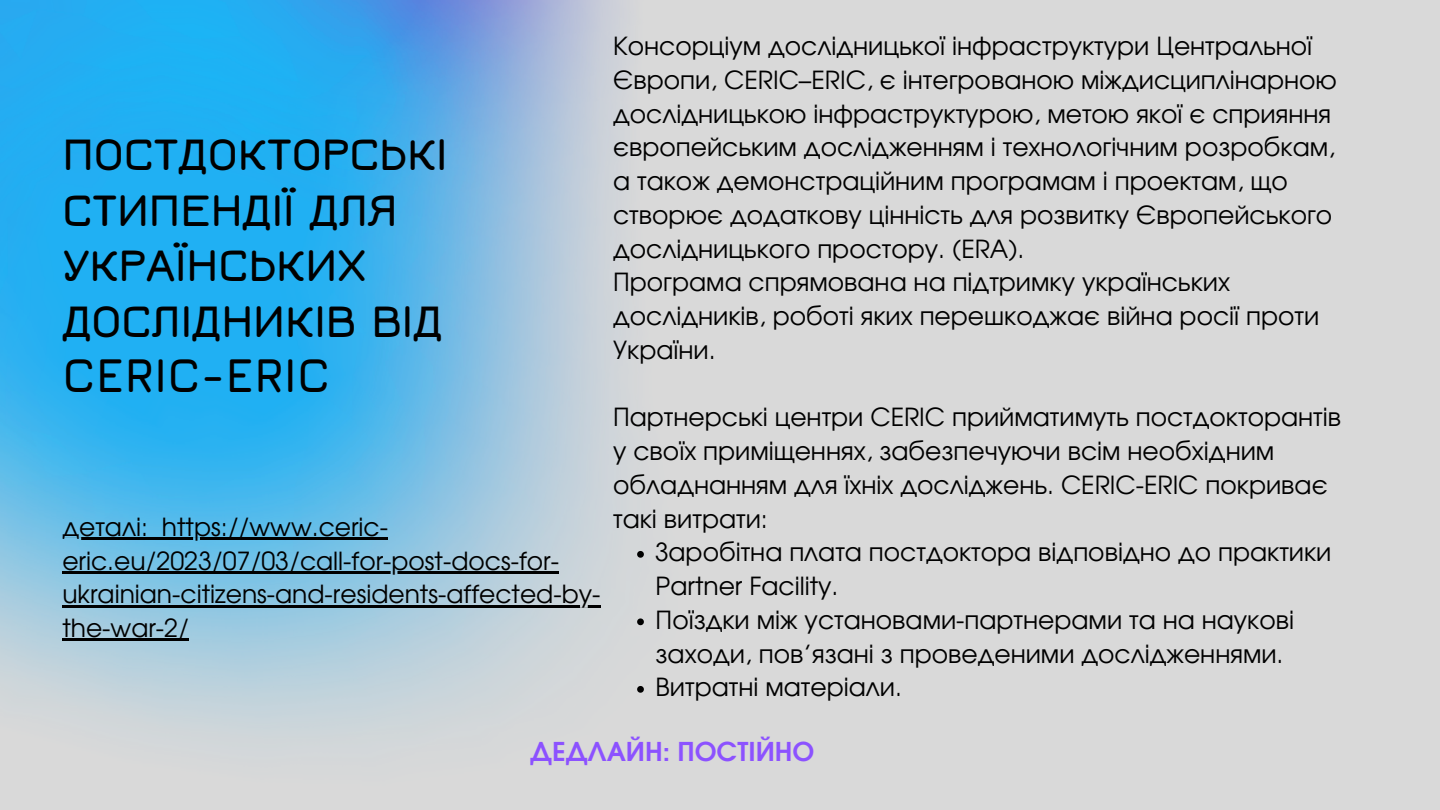
<style>
.page{position:relative;width:1440px;height:810px;background:#d9d9d9}
.page>*{position:absolute;margin:0;border:0;box-sizing:border-box;transform-origin:0 0}
.t1{font:700 47.5px/55.5px "Jura";color:#000}
.t2{font:700 26px "Evolventa";color:#8c52ff}
.t3{font:25px/33.8px "Evolventa";color:#000}
</style>
<div class="page">
<img style="left:0;top:0;width:642px;height:735px">
<hr style="left:62px;top:537px;width:86px;height:3px;background:#000">
<hr style="left:148px;top:537px;width:14px;height:3px;background:#000">
<hr style="left:162px;top:537px;width:226px;height:3px;background:#000">
<hr style="left:62px;top:571px;width:497px;height:2px;background:#000">
<hr style="left:62px;top:605px;width:538px;height:2px;background:#000">
<hr style="left:62px;top:639px;width:127px;height:2px;background:#000">
<svg style="left:637px;top:551px;width:7px;height:7px"></svg>
<svg style="left:637px;top:618px;width:7px;height:7px"></svg>
<svg style="left:637px;top:686px;width:7px;height:7px"></svg>
<h1 class="t1" style="left:62px;top:125px;width:387px">ПОСТДОКТОРСЬКІ<br>СТИПЕНДІЇ ДЛЯ<br>УКРАЇНСЬКИХ<br>ДОСЛІДНИКІВ ВІД<br>CERIC-ERIC</h1>
<p class="t3" style="left:613px;top:31px;width:725px">Консорціум дослідницької інфраструктури Центральної Європи, CERIC–ERIC, є інтегрованою міждисциплінарною дослідницькою інфраструктурою, метою якої є сприяння європейським дослідженням і технологічним розробкам, а також демонстраційним програмам і проектам, що створює додаткову цінність для розвитку Європейського дослідницького простору. (ERA).<br>Програма спрямована на підтримку українських дослідників, роботі яких перешкоджає війна росії проти України.</p>
<p class="t3" style="left:613px;top:402px;width:730px">Партнерські центри CERIC прийматимуть постдокторантів у своїх приміщеннях, забезпечуючи всім необхідним обладнанням для їхніх досліджень. CERIC-ERIC покриває такі витрати:</p>
<p class="t3" style="left:656px;top:537px;width:677px">Заробітна плата постдоктора відповідно до практики Partner Facility.<br>Поїздки між установами-партнерами та на наукові заходи, пов’язані з проведеними дослідженнями.<br>Витратні матеріали.</p>
<p class="t2" style="left:530px;top:740px;width:286px">ДЕДЛАЙН: ПОСТІЙНО</p>
<p class="t3" style="left:62px;top:512px;width:540px">деталі: https://www.ceric&shy;eric.eu/2023/07/03/call-for-post-docs-for&shy;ukrainian-citizens-and-residents-affected-by&shy;the-war-2/</p>
</div>
